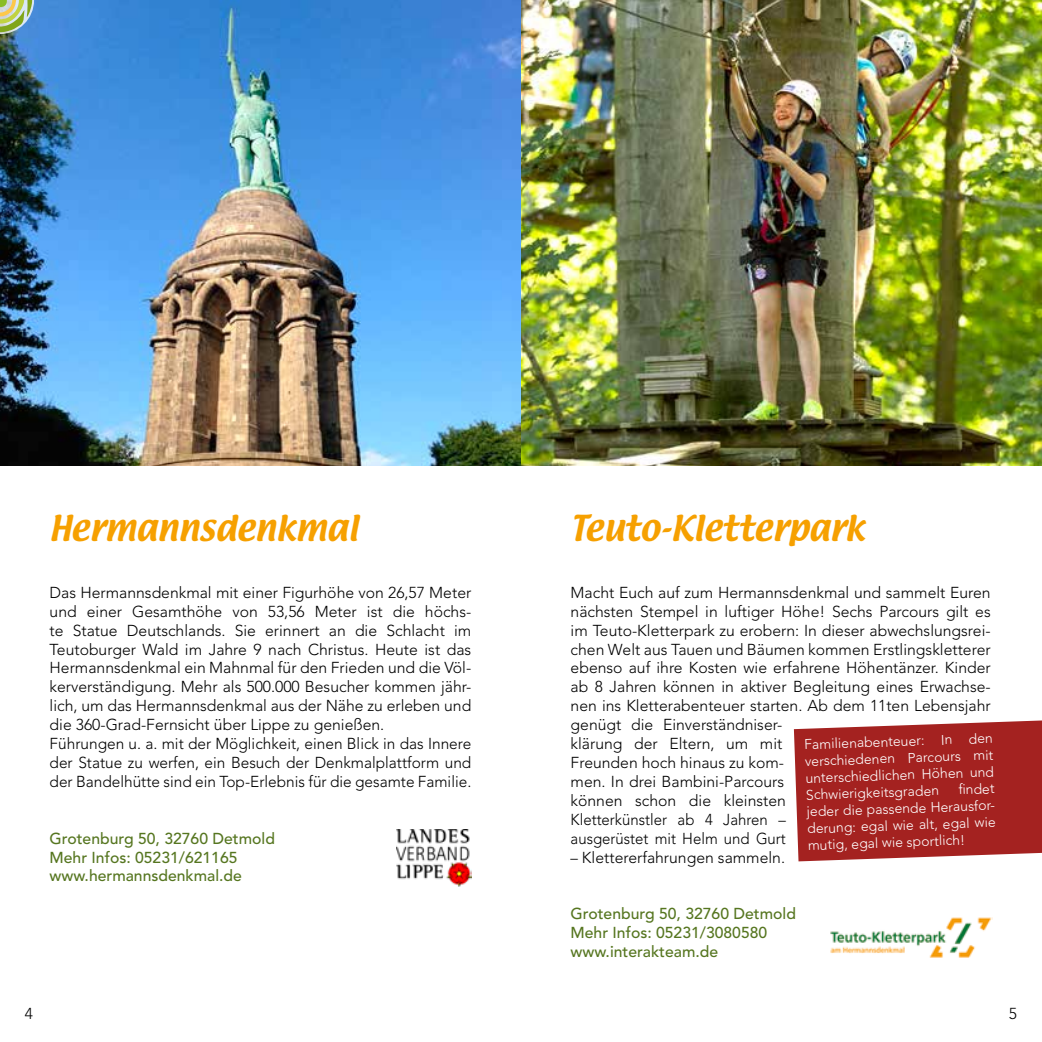
<style>
.page{position:relative;width:1042px;height:1042px;background:#fff}
.page>*{position:absolute;margin:0;border:0;box-sizing:border-box;transform-origin:0 0}
.t1{font:31.5px "Lucida Big Cas Dem Ita";color:#f6a000}
.t2{font:300 15.75px/18.9px "Avenir LT Pro";color:#000}
.t3{font:500 15.75px/18.9px "Avenir LT Pro";color:#567620}
.t4{font:300 15.75px "Avenir LT Pro";color:#000;scale:.95 1}
.t5{font:300 14px/16.8px "Avenir LT Pro";color:#fff;text-align:justify}
</style>
<div class="page">
<img style="left:830px;top:917px;width:162px;height:40px">
<img style="left:0;top:0;width:1042px;height:465px">
<svg style="left:794px;top:720px;width:248px;height:141px;background:#ab3533"></svg>
<img style="left:397px;top:829px;width:74px;height:57px">
<svg style="left:0;top:0;width:34px;height:34px"></svg>
<h1 class="t1" style="left:50px;top:503px;width:310px">Hermannsdenkmal</h1>
<h1 class="t1" style="left:570px;top:503px;width:295px">Teuto-Kletterpark</h1>
<p class="t2" style="left:50px;top:583px;width:423px">Das Hermannsdenkmal mit einer Figurhöhe von 26,57 Meter und einer Gesamthöhe von 53,56 Meter ist die höchs&shy;te Statue Deutschlands. Sie erinnert an die Schlacht im Teutoburger Wald im Jahre 9 nach Christus. Heute ist das Hermannsdenkmal ein Mahnmal für den Frieden und die Völ&shy;kerverständigung. Mehr als 500.000 Besucher kommen jähr&shy;lich, um das Hermannsdenkmal aus der Nähe zu erleben und die 360-Grad-Fernsicht über Lippe zu genießen.<br>Führungen u. a. mit der Möglichkeit, einen Blick in das Innere der Statue zu werfen, ein Besuch der Denkmalplattform und der Bandelhütte sind ein Top-Erlebnis für die gesamte Familie.</p>
<p class="t3" style="left:50px;top:829px;width:227px">Grotenburg 50, 32760 Detmold<br>Mehr Infos: 05231/621165 www.hermannsdenkmal.de</p>
<p class="t2" style="left:570px;top:583px;width:422px">Macht Euch auf zum Hermannsdenkmal und sammelt Euren nächsten Stempel in luftiger Höhe! Sechs Parcours gilt es im Teuto-Kletterpark zu erobern: In dieser abwechslungsrei&shy;chen Welt aus Tauen und Bäumen kommen Erstlingskletterer ebenso auf ihre Kosten wie erfahrene Höhentänzer. Kinder ab 8 Jahren können in aktiver Begleitung eines Erwachse&shy;nen ins Kletterabenteuer starten. Ab dem 11ten Lebensjahr genügt die Einverständniser-<br>klärung der Eltern, um mit<br>Freunden hoch hinaus zu kom-<br>men. In drei Bambini-Parcours<br>können schon die kleinsten<br>Kletterkünstler ab 4 Jahren –<br>ausgerüstet mit Helm und Gurt</p>
<p class="t4" style="left:570px;top:848px;width:227px">– Klettererfahrungen sammeln.</p>
<p class="t5" style="left:804px;top:736px;width:190px;rotate:-2deg">Familienabenteuer: In den verschiedenen Parcours mit unterschiedlichen Höhen und Schwierigkeitsgraden</p>
<p class="t5" style="left:806px;top:786px;width:192px;text-align:left;text-indent:152px;rotate:-2deg">fi ndet jeder die passende Herausfor&shy;derung: egal wie alt, egal wie mutig, egal wie sportlich!</p>
<p class="t3" style="left:570px;top:904px;width:227px">Grotenburg 50, 32760 Detmold<br>Mehr Infos: 05231/3080580 www.interakteam.de</p>
<p class="t2" style="left:25px;top:1004px;width:10px">4</p>
<p class="t2" style="left:1009px;top:1004px;width:10px">5</p>
</div>
